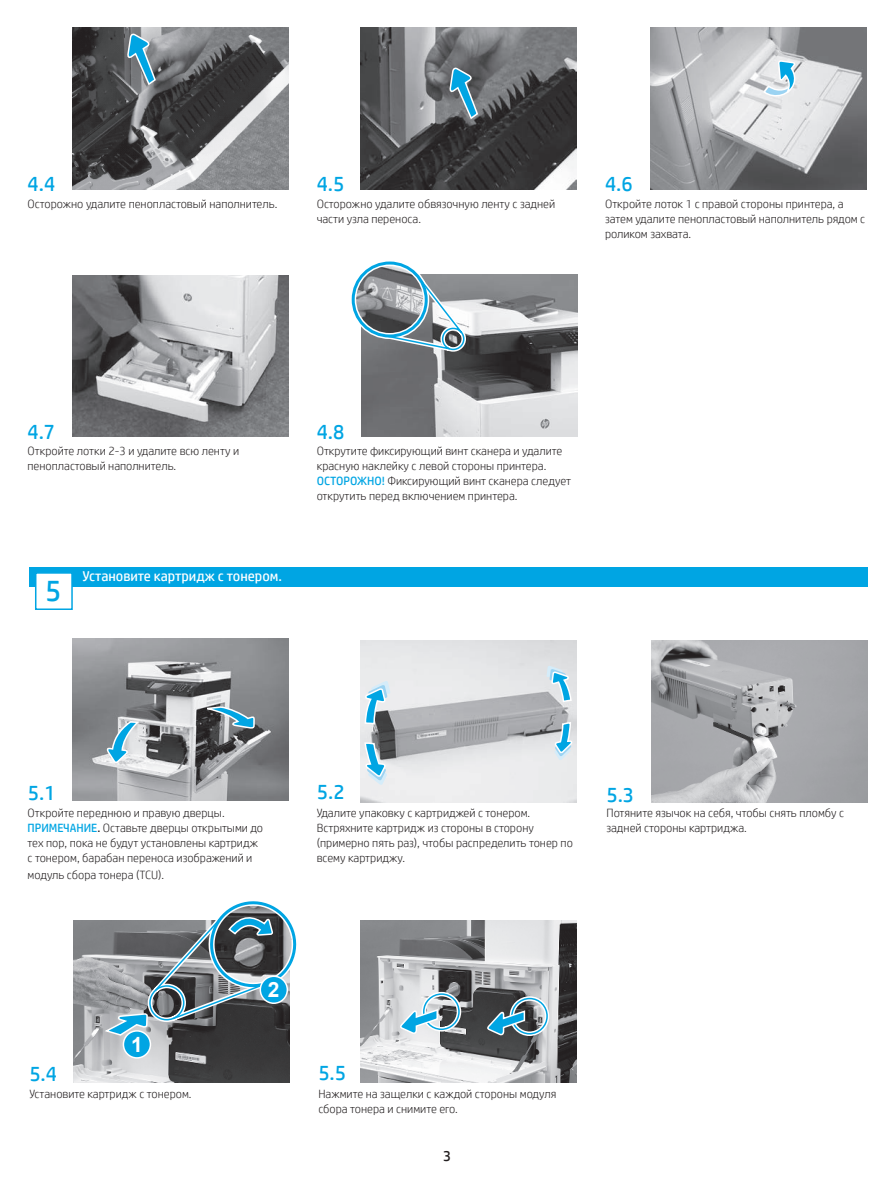
<style>
.page{position:relative;width:893px;height:1188px;background:#fff}
.page>*{position:absolute;margin:0;border:0;box-sizing:border-box;transform-origin:0 0}
.Language_10{font:30px "HP Simplified";color:#00a5e3}
.Language_10-2{font:21px "HP Simplified";color:#00a5e3}
.t1{font:15px "HP Simplified";color:#231f20}
.Language_10-3{font:14.25px "HP Simplified";color:#fff}
.Language_10-4{font:300 12px/15px "HP Simplified";color:#231f20}
.s1{font-weight:400;color:#00a5e3}
.s2{font-weight:400}
</style>
<div class="page">
<img style="left:362px;top:275px;width:215px;height:162px">
<img style="left:353px;top:263px;width:73px;height:73px;border-radius:36px">
<div style="left:350px;top:260px;width:79px;height:79px;border:6px solid #fff;border-radius:50%"></div>
<svg style="left:373px;top:273px;width:99px;height:81px;background:#919ba0"></svg>
<div style="left:352px;top:261px;width:76px;height:77px;border:3px solid #00a5e3;border-radius:50%"></div>
<img style="left:73px;top:275px;width:216px;height:162px">
<img style="left:73px;top:28px;width:216px;height:161px">
<svg style="left:127px;top:34px;width:30px;height:52px;background:#6c9caf"></svg>
<img style="left:361px;top:28px;width:216px;height:161px">
<svg style="left:449px;top:68px;width:30px;height:52px;background:#5c8b9e"></svg>
<img style="left:650px;top:28px;width:216px;height:161px">
<svg style="left:762px;top:61px;width:39px;height:39px;background:#bfdbe7"></svg>
<img style="left:361px;top:921px;width:216px;height:162px">
<svg style="left:398px;top:990px;width:154px;height:48px;background:#7e939c"></svg>
<img style="left:74px;top:921px;width:29px;height:162px">
<img style="left:361px;top:640px;width:216px;height:162px">
<svg style="left:363px;top:741px;width:24px;height:44px"></svg>
<svg style="left:363px;top:681px;width:28px;height:44px"></svg>
<svg style="left:553px;top:721px;width:19px;height:39px"></svg>
<svg style="left:546px;top:665px;width:27px;height:38px"></svg>
<img style="left:72px;top:639px;width:216px;height:162px">
<svg style="left:105px;top:720px;width:35px;height:43px;background:#9bc1d0"></svg>
<svg style="left:198px;top:706px;width:58px;height:23px"></svg>
<img style="left:651px;top:640px;width:216px;height:162px">
<div style="left:29px;top:567px;width:838px;height:19px;background:#00a5e3"></div>
<div style="left:35px;top:572px;width:38px;height:38px;background:#fff;border:2px solid #00a5e3"></div>
<svg style="left:103px;top:901px;width:194px;height:182px;background:#7a888e"></svg>
<p class="Language_10-2" style="left:28px;top:170px;width:29px">4.4</p>
<p class="Language_10-2" style="left:317px;top:170px;width:29px">4.5</p>
<p class="Language_10-2" style="left:605px;top:170px;width:29px">4.6</p>
<p class="Language_10-4" style="left:28px;top:196px;width:251px">Осторожно удалите пенопластовый наполнитель.</p>
<p class="Language_10-4" style="left:317px;top:196px;width:240px">Осторожно удалите обвязочную ленту с задней части узла переноса.</p>
<p class="Language_10-4" style="left:605px;top:196px;width:262px">Откройте лоток 1 с правой стороны принтера, а затем удалите пенопластовый наполнитель рядом с роликом захвата.</p>
<p class="Language_10-2" style="left:27px;top:418px;width:29px">4.7</p>
<p class="Language_10-2" style="left:317px;top:418px;width:29px">4.8</p>
<p class="Language_10-4" style="left:28px;top:443px;width:213px">Откройте лотки 2-3 и удалите всю ленту и пенопластовый наполнитель.</p>
<p class="Language_10-4" style="left:317px;top:443px;width:247px">Открутите фиксирующий винт сканера и удалите красную наклейку с левой стороны принтера.</p>
<p class="Language_10-4" style="left:317px;top:473px;width:256px"><span class="s1">ОСТОРОЖНО!</span> Фиксирующий винт сканера следует открутить перед включением принтера.</p>
<p class="Language_10" style="left:45px;top:571px;width:18px">5</p>
<p class="Language_10-3" style="left:82px;top:567px;width:201px">Установите картридж с тонером.</p>
<p class="Language_10-2" style="left:28px;top:779px;width:29px">5.1</p>
<p class="Language_10-2" style="left:317px;top:778px;width:29px">5.2</p>
<p class="Language_10-2" style="left:606px;top:781px;width:29px">5.3</p>
<p class="Language_10-4" style="left:28px;top:805px;width:199px">Откройте переднюю и правую дверцы.</p>
<p class="Language_10-4" style="left:28px;top:820px;width:237px"><span class="s1">ПРИМЕЧАНИЕ</span><span class="s2">.</span> Оставьте дверцы открытыми до тех пор, пока не будут установлены картридж с тонером, барабан переноса изображений и</p>
<p class="Language_10-4" style="left:28px;top:867px;width:138px">модуль сбора тонера (TCU).</p>
<p class="Language_10-4" style="left:317px;top:805px;width:258px">Удалите упаковку с картриджей с тонером.<br>Встряхните картридж из стороны в сторону (примерно пять раз), чтобы распределить тонер по всему картриджу.</p>
<p class="Language_10-4" style="left:606px;top:805px;width:239px">Потяните язычок на себя, чтобы снять пломбу с задней стороны картриджа.</p>
<p class="Language_10-2" style="left:29px;top:1060px;width:29px">5.4</p>
<p class="Language_10-2" style="left:318px;top:1059px;width:29px">5.5</p>
<p class="Language_10-4" style="left:29px;top:1086px;width:164px">Установите картридж с тонером.</p>
<p class="Language_10-4" style="left:318px;top:1086px;width:239px">Нажмите на защелки с каждой стороны модуля сбора тонера и снимите его.</p>
<p class="t1" style="left:443px;top:1146px;width:10px">3</p>
</div>
